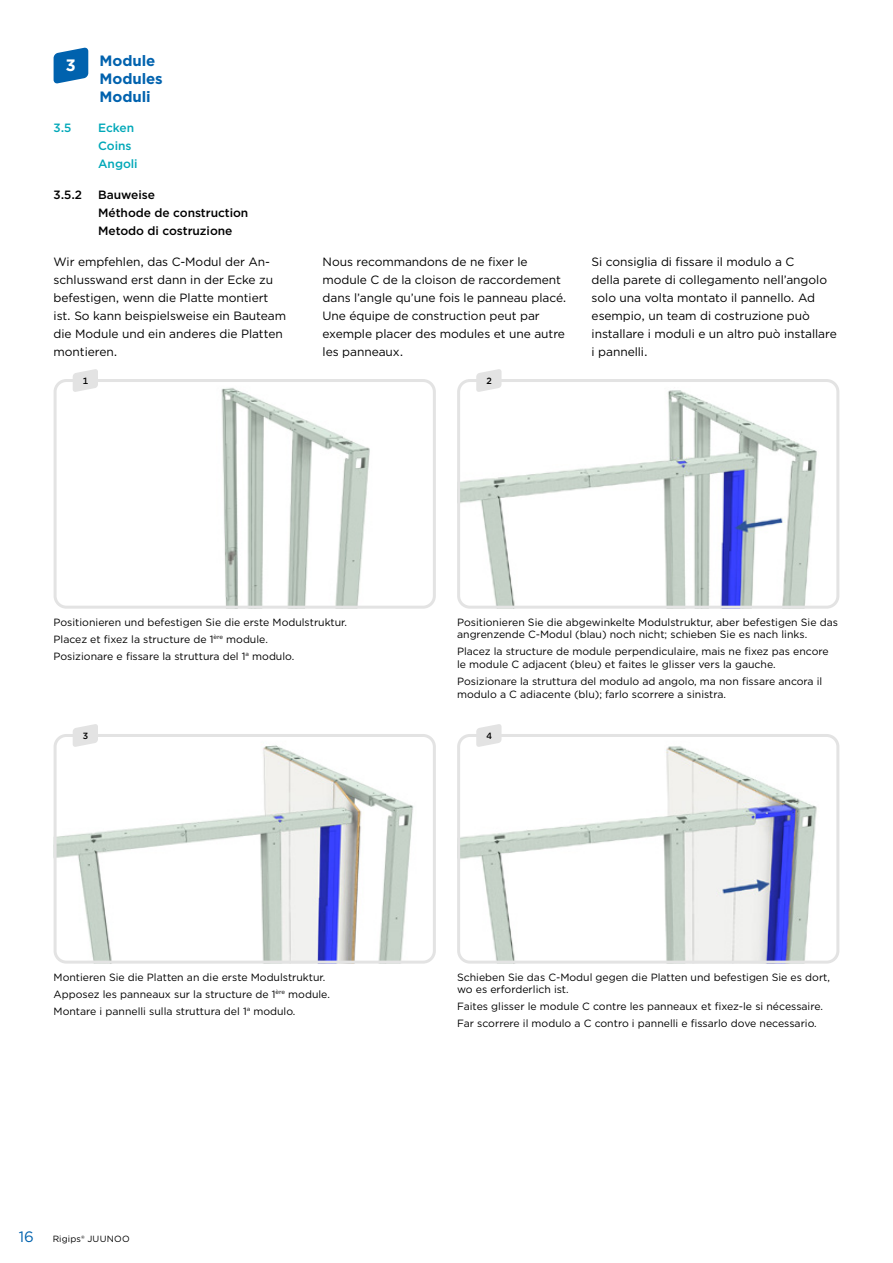
<style>
.page{position:relative;width:893px;height:1263px;background:#fff}
.page>*{position:absolute;margin:0;border:0;box-sizing:border-box;transform-origin:0 0}
.t1{font:700 16.5px "Gotham";color:#fff}
.t2{font:700 15px/18px "Gotham";letter-spacing:-.005em;color:#0062ae}
.t3{font:15px "Gotham";color:#0062ae}
.t4{font:12px/18px "Gotham";letter-spacing:-.005em;color:#000}
.t5{font:500 12px/18px "Gotham";letter-spacing:-.005em;color:#000}
.t6{font:500 12px/18px "Gotham";letter-spacing:-.005em;color:#00a8b8}
.t7{font:10.5px/17px "Gotham";color:#000}
.t8{font:9px "Gotham";letter-spacing:.02em;color:#000}
.t9{font:500 9px "Gotham";color:#000}
</style>
<div class="page">
<img style="left:58px;top:383px;width:374px;height:222px">
<div style="left:54px;top:379px;width:382px;height:230px;border:3px solid #e3e3e3;border-radius:11px"></div>
<img style="left:54px;top:738px;width:378px;height:225px">
<div style="left:54px;top:734px;width:382px;height:229px;border:3px solid #e3e3e3;border-radius:11px"></div>
<img style="left:461px;top:741px;width:356px;height:222px">
<div style="left:457px;top:734px;width:382px;height:229px;border:3px solid #e3e3e3;border-radius:11px"></div>
<img style="left:461px;top:390px;width:356px;height:215px">
<div style="left:457px;top:379px;width:382px;height:230px;border:3px solid #e3e3e3;border-radius:11px"></div>
<svg style="left:54px;top:47px;width:34px;height:37px"></svg>
<svg style="left:73px;top:369px;width:25px;height:23px"></svg>
<svg style="left:73px;top:724px;width:25px;height:23px"></svg>
<svg style="left:476px;top:369px;width:25px;height:23px"></svg>
<svg style="left:476px;top:724px;width:25px;height:23px"></svg>
<h1 class="t1" style="left:66px;top:55px;width:11px">3</h1>
<h2 class="t2" style="left:100px;top:52px;width:65px">Module<br>Modules<br>Moduli</h2>
<p class="t6" style="left:54px;top:119px;width:19px">3.5</p>
<p class="t6" style="left:98px;top:119px;width:41px">Ecken<br>Coins<br>Angoli</p>
<p class="t5" style="left:54px;top:186px;width:30px">3.5.2</p>
<p class="t5" style="left:98px;top:186px;width:152px">Bauweise<br>Méthode de construction<br>Metodo di costruzione</p>
<p class="t4" style="left:54px;top:253px;width:234px">Wir empfehlen, das C-Modul der An&shy;schlusswand erst dann in der Ecke zu befestigen, wenn die Platte montiert ist. So kann beispielsweise ein Bauteam die Module und ein anderes die Platten montieren.</p>
<p class="t4" style="left:323px;top:253px;width:245px">Nous recommandons de ne fixer le module C de la cloison de raccordement dans l’angle qu’une fois le panneau placé.<br>Une équipe de construction peut par exemple placer des modules et une autre les panneaux.</p>
<p class="t4" style="left:592px;top:253px;width:247px">Si consiglia di fissare il modulo a C<br>della parete di collegamento nell’angolo solo una volta montato il pannello. Ad esempio, un team di costruzione può installare i moduli e un altro può installare i pannelli.</p>
<p class="t9" style="left:83px;top:374px;width:7px">1</p>
<p class="t9" style="left:486px;top:374px;width:7px">2</p>
<p class="t7" style="left:54px;top:613px;width:295px">Positionieren und befestigen Sie die erste Modulstruktur.<br>Placez et fixez la structure de 1<sup>ère</sup> module.<br>Posizionare e fissare la struttura del 1<sup>a</sup> modulo.</p>
<p class="t7" style="left:457px;top:615px;width:382px;line-height:12.8px">Positionieren Sie die abgewinkelte Modulstruktur, aber befestigen Sie das angrenzende C-Modul (blau) noch nicht; schieben Sie es nach links.</p>
<p class="t7" style="left:457px;top:645px;width:373px;line-height:12.8px">Placez la structure de module perpendiculaire, mais ne fixez pas encore le module C adjacent (bleu) et faites le glisser vers la gauche.</p>
<p class="t7" style="left:457px;top:675px;width:367px;line-height:12.8px">Posizionare la struttura del modulo ad angolo, ma non fissare ancora il modulo a C adiacente (blu); farlo scorrere a sinistra.</p>
<p class="t9" style="left:83px;top:729px;width:7px">3</p>
<p class="t9" style="left:486px;top:729px;width:7px">4</p>
<p class="t7" style="left:54px;top:968px;width:278px">Montieren Sie die Platten an die erste Modulstruktur.<br>Apposez les panneaux sur la structure de 1<sup>ère</sup> module.<br>Montare i pannelli sulla struttura del 1<sup>a</sup> modulo.</p>
<p class="t7" style="left:457px;top:970px;width:374px;line-height:12.8px">Schieben Sie das C-Modul gegen die Platten und befestigen Sie es dort, wo es erforderlich ist.</p>
<p class="t7" style="left:457px;top:998px;width:367px">Faites glisser le module C contre les panneaux et fixez-le si nécessaire.<br>Far scorrere il modulo a C contro i pannelli e fissarlo dove necessario.</p>
<h2 class="t3" style="left:19px;top:1227px;width:16px">16</h2>
<p class="t8" style="left:53px;top:1233px;width:79px">Rigips® JUUNOO</p>
</div>
